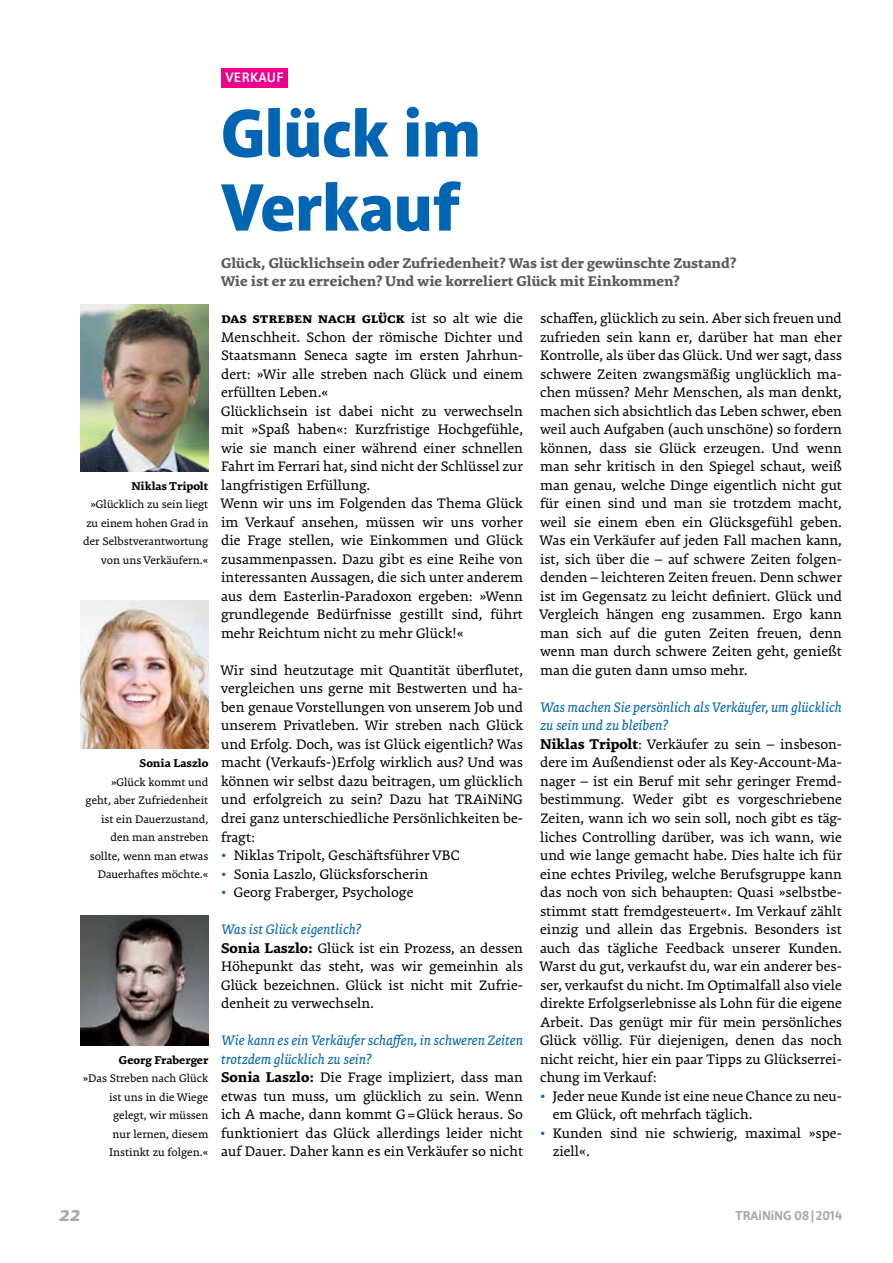
<style>
.page{position:relative;width:893px;height:1263px;background:#fff}
.page>*{position:absolute;margin:0;border:0;box-sizing:border-box;transform-origin:0 0}
.t1{font:800 66px/74.1px "Acorde";color:#0066b3}
.t2{font:italic 700 21px "Acorde";color:#a7a9ac}
.t3{font:15px/18.5px "Premiera";color:#000}
.t4{font:700 15px/18.5px "Premiera";color:#58595b}
.t5{font:600 13.5px "Acorde";letter-spacing:.02em;color:#fff}
.t6{font:700 12.75px "Acorde";color:#a7a9ac}
.t7{font:12px/18.5px "Premiera";color:#000;text-align:right}
.t8{font:700 12px "Premiera";color:#000}
.s1{font-weight:700}
.s2{color:#0066b3}
.s3{font-style:italic;color:#0066b3}
</style>
<div class="page">
<img style="left:81px;top:305px;width:127px;height:166px">
<div style="left:221px;top:68px;width:67px;height:19px;background:#ec008c"></div>
<img style="left:81px;top:601px;width:127px;height:148px">
<img style="left:81px;top:915px;width:127px;height:130px">
<p class="t5" style="left:225px;top:69px;width:60px">VERKAUF</p>
<h1 class="t1" style="left:221px;top:99px;width:261px">Glück im<br>Verkauf</h1>
<p class="t8" style="left:131px;top:478px;width:78px">Niklas Tripolt</p>
<p class="t7" style="left:83px;top:495px;width:127px">»Glücklich zu sein liegt zu einem hohen Grad in der Selbstverantwortung von uns Verkäufern.«</p>
<p class="t8" style="left:140px;top:756px;width:70px">Sonia Laszlo</p>
<p class="t7" style="left:85px;top:773px;width:124px">»Glück kommt und geht, aber Zufriedenheit ist ein Dauerzustand, den man anstreben sollte, wenn man etwas<br>Dauerhaftes möchte.«</p>
<p class="t8" style="left:119px;top:1052px;width:91px">Georg Fraberger</p>
<p class="t7" style="left:83px;top:1069px;width:127px">»Das Streben nach Glück ist uns in die Wiege gelegt, wir müssen<br>nur lernen, diesem<br>Instinkt zu folgen.«</p>
<p class="t4" style="left:221px;top:253px;width:517px">Glück, Glücklichsein oder Zufriedenheit? Was ist der gewünschte Zustand?<br>Wie ist er zu erreichen? Und wie korreliert Glück mit Einkommen?</p>
<p class="t3" style="left:221px;top:309px;width:303px"><span class="s1">Das Streben nach Glück</span> ist so alt wie die Menschheit. Schon der römische Dichter und Staatsmann Seneca sagte im ersten Jahrhun&shy;dert: »Wir alle streben nach Glück und einem erfüllten Leben.«<br>Glücklichsein ist dabei nicht zu verwechseln mit »Spaß haben«: Kurzfristige Hochgefühle, wie sie manch einer während einer schnellen Fahrt im Ferrari hat, sind nicht der Schlüssel zur langfristigen Erfüllung.<br>Wenn wir uns im Folgenden das Thema Glück im Verkauf ansehen, müssen wir uns vorher die Frage stellen, wie Einkommen und Glück zusammenpassen. Dazu gibt es eine Reihe von interessanten Aussagen, die sich unter anderem aus dem Easterlin-Paradoxon ergeben: »Wenn grundlegende Bedürfnisse gestillt sind, führt mehr Reichtum nicht zu mehr Glück!«</p>
<p class="t3" style="left:221px;top:661px;width:303px;text-align:justify">Wir sind heutzutage mit Quantität überflutet, vergleichen uns gerne mit Bestwerten und ha&shy;ben genaue Vorstellungen von unserem Job und unserem Privatleben. Wir streben nach Glück und Erfolg. Doch, was ist Glück eigentlich? Was macht (Verkaufs-)Erfolg wirklich aus? Und was können wir selbst dazu beitragen, um glücklich und erfolgreich zu sein? Dazu hat TRAiNiNG drei ganz unterschiedliche Persönlichkeiten be&shy;fragt:</p>
<p class="t3" style="left:221px;top:846px;width:240px"><span class="s2">•</span> Niklas Tripolt, Geschäftsführer VBC</p>
<p class="t3" style="left:221px;top:864px;width:208px"><span class="s2">•</span> Sonia Laszlo, Glücksforscherin</p>
<p class="t3" style="left:221px;top:883px;width:194px"><span class="s2">•</span> Georg Fraberger, Psychologe</p>
<p class="t3" style="left:221px;top:920px;width:303px"><span class="s3">Was ist Glück eigentlich?<br></span><span class="s1">Sonia Laszlo:</span> Glück ist ein Prozess, an dessen Höhepunkt das steht, was wir gemeinhin als Glück bezeichnen. Glück ist nicht mit Zufrie&shy;denheit zu verwechseln.</p>
<p class="t3" style="left:221px;top:1031px;width:303px"><span class="s3">Wie kann es ein Verkäufer schaffen, in schweren Zeiten trotzdem glücklich zu sein?<br></span><span class="s1">Sonia Laszlo:</span> Die Frage impliziert, dass man etwas tun muss, um glücklich zu sein. Wenn ich A mache, dann kommt G=Glück heraus. So funktioniert das Glück allerdings leider nicht auf Dauer. Daher kann es ein Verkäufer so nicht</p>
<p class="t3" style="left:540px;top:309px;width:303px;text-align:justify">schaffen, glücklich zu sein. Aber sich freuen und zufrieden sein kann er, darüber hat man eher Kontrolle, als über das Glück. Und wer sagt, dass schwere Zeiten zwangsmäßig unglücklich ma&shy;chen müssen? Mehr Menschen, als man denkt, machen sich absichtlich das Leben schwer, eben weil auch Aufgaben (auch unschöne) so fordern können, dass sie Glück erzeugen. Und wenn man sehr kritisch in den Spiegel schaut, weiß man genau, welche Dinge eigentlich nicht gut für einen sind und man sie trotzdem macht, weil sie einem eben ein Glücksgefühl geben.<br>Was ein Verkäufer auf jeden Fall machen kann, ist, sich über die – auf schwere Zeiten folgen&shy;denden – leichteren Zeiten freuen. Denn schwer ist im Gegensatz zu leicht definiert. Glück und Vergleich hängen eng zusammen. Ergo kann man sich auf die guten Zeiten freuen, denn wenn man durch schwere Zeiten geht, genießt man die guten dann umso mehr.</p>
<p class="t3" style="left:540px;top:698px;width:303px"><span class="s3">Was machen Sie persönlich als Verkäufer, um glücklich zu sein und zu bleiben?<br></span><span class="s1">Niklas Tripolt</span>: Verkäufer zu sein – insbeson&shy;dere im Außendienst oder als Key-Account-Ma&shy;nager – ist ein Beruf mit sehr geringer Fremd&shy;bestimmung. Weder gibt es vorgeschriebene Zeiten, wann ich wo sein soll, noch gibt es täg&shy;liches Controlling darüber, was ich wann, wie und wie lange gemacht habe. Dies halte ich für eine echtes Privileg, welche Berufsgruppe kann das noch von sich behaupten: Quasi »selbstbe&shy;stimmt statt fremdgesteuert«. Im Verkauf zählt einzig und allein das Ergebnis. Besonders ist auch das tägliche Feedback unserer Kunden.<br>Warst du gut, verkaufst du, war ein anderer bes&shy;ser, verkaufst du nicht. Im Optimalfall also viele direkte Erfolgserlebnisse als Lohn für die eigene Arbeit. Das genügt mir für mein persönliches Glück völlig. Für diejenigen, denen das noch nicht reicht, hier ein paar Tipps zu Glückserrei&shy;chung im Verkauf:</p>
<p class="t3" style="left:553px;top:1087px;width:291px;text-indent:-13px"><span class="s2">•</span> Jeder neue Kunde ist eine neue Chance zu neu&shy;em Glück, oft mehrfach täglich.</p>
<p class="t3" style="left:553px;top:1124px;width:291px;text-indent:-13px"><span class="s2">•</span> Kunden sind nie schwierig, maximal »spe&shy;ziell«.</p>
<h2 class="t2" style="left:60px;top:1201px;width:23px">22</h2>
<p class="t6" style="left:736px;top:1208px;width:108px">TRAiNiNG 08|2014</p>
</div>
